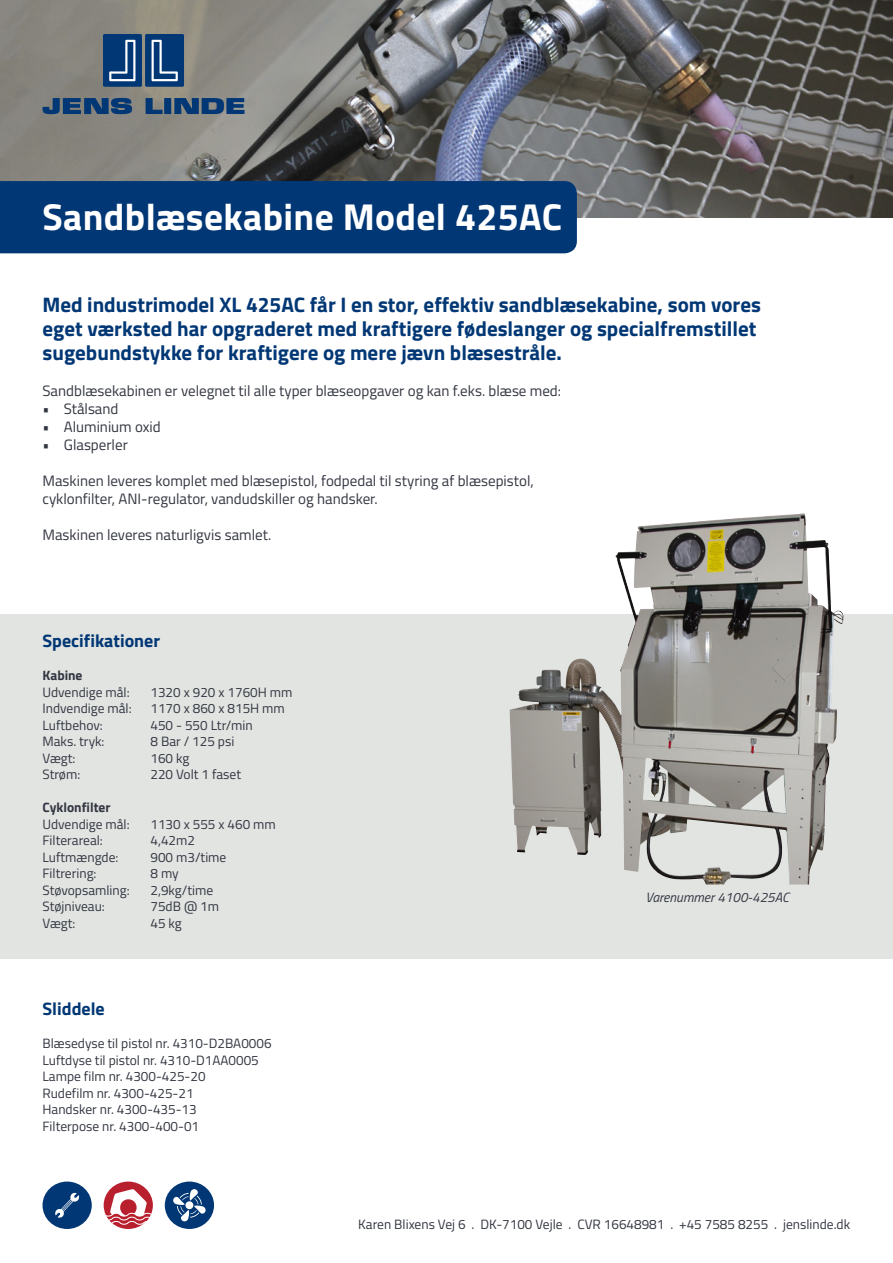
<style>
.page{position:relative;width:893px;height:1263px;background:#fff}
.page>*{position:absolute;margin:0;border:0;box-sizing:border-box;transform-origin:0 0}
.t1{font:700 37.5px "Titillium Web";letter-spacing:.01em;color:#fff}
.t2{font:700 21px/24px "Titillium Web";color:#013775}
.t3{font:700 18px "Titillium Web";color:#013775}
.t4{font:15px "Titillium Web";color:#323640}
.t5{font:13.5px "Titillium Web";color:#323640}
.t6{font:italic 13.5px "Titillium Web";color:#323640}
.t7{font:700 13.5px "Titillium Web";color:#323640}
</style>
<div class="page">
<img style="left:0;top:0;width:893px;height:217px">
<div style="left:0;top:615px;width:893px;height:344px;background:#e2e4e2"></div>
<div style="left:0;top:181px;width:577px;height:72px;background:#013775"></div>
<svg style="left:43px;top:1181px;width:49px;height:48px"></svg>
<svg style="left:104px;top:1181px;width:49px;height:48px"></svg>
<svg style="left:165px;top:1181px;width:49px;height:48px"></svg>
<svg style="left:103px;top:34px;width:81px;height:53px;background:#285487"></svg>
<svg style="left:43px;top:98px;width:201px;height:16px;background:#315378"></svg>
<img style="left:509px;top:514px;width:290px;height:366px">
<p class="t1" style="left:43px;top:188px;width:521px">Sandblæsekabine Model 425AC</p>
<p class="t2" style="left:43px;top:291px;width:720px">Med industrimodel XL 425AC får I en stor, effektiv sandblæsekabine, som vores eget værksted har opgraderet med kraftigere fødeslanger og specialfremstillet sugebundstykke for kraftigere og mere jævn blæsestråle.</p>
<p class="t4" style="left:43px;top:380px;width:520px">Sandblæsekabinen er velegnet til alle typer blæseopgaver og kan f.eks. blæse med:</p>
<p class="t4" style="left:43px;top:398px;width:77px">• Stålsand</p>
<p class="t4" style="left:43px;top:416px;width:120px">• Aluminium oxid</p>
<p class="t4" style="left:43px;top:434px;width:87px">• Glasperler</p>
<p class="t4" style="left:43px;top:470px;width:493px">Maskinen leveres komplet med blæsepistol, fodpedal til styring af blæsepistol,</p>
<p class="t4" style="left:43px;top:488px;width:337px">cyklonfilter, ANI-regulator, vandudskiller og handsker.</p>
<p class="t4" style="left:43px;top:524px;width:230px">Maskinen leveres naturligvis samlet.</p>
<p class="t3" style="left:43px;top:627px;width:119px">Specifikationer</p>
<p class="t7" style="left:43px;top:665px;width:42px">Kabine</p>
<p class="t5" style="left:43px;top:682px;width:89px">Udvendige mål:</p>
<p class="t5" style="left:151px;top:682px;width:143px">1320 x 920 x 1760H mm</p>
<p class="t5" style="left:43px;top:699px;width:91px">Indvendige mål:</p>
<p class="t5" style="left:151px;top:699px;width:136px">1170 x 860 x 815H mm</p>
<p class="t5" style="left:43px;top:715px;width:62px">Luftbehov:</p>
<p class="t5" style="left:151px;top:715px;width:104px">450 - 550 Ltr/min</p>
<p class="t5" style="left:43px;top:732px;width:64px">Maks. tryk:</p>
<p class="t5" style="left:151px;top:732px;width:85px">8 Bar / 125 psi</p>
<p class="t5" style="left:43px;top:748px;width:34px">Vægt:</p>
<p class="t5" style="left:151px;top:748px;width:40px">160 kg</p>
<p class="t5" style="left:43px;top:765px;width:39px">Strøm:</p>
<p class="t5" style="left:151px;top:765px;width:92px">220 Volt 1 faset</p>
<p class="t7" style="left:43px;top:797px;width:70px">Cyklonfilter</p>
<p class="t5" style="left:43px;top:814px;width:89px">Udvendige mål:</p>
<p class="t5" style="left:151px;top:814px;width:127px">1130 x 555 x 460 mm</p>
<p class="t5" style="left:43px;top:831px;width:62px">Filterareal:</p>
<p class="t5" style="left:151px;top:831px;width:46px">4,42m2</p>
<p class="t5" style="left:43px;top:847px;width:77px">Luftmængde:</p>
<p class="t5" style="left:151px;top:847px;width:77px">900 m3/time</p>
<p class="t5" style="left:43px;top:864px;width:56px">Filtrering:</p>
<p class="t5" style="left:151px;top:864px;width:30px">8 my</p>
<p class="t5" style="left:43px;top:880px;width:89px">Støvopsamling:</p>
<p class="t5" style="left:151px;top:880px;width:64px">2,9kg/time</p>
<p class="t5" style="left:43px;top:897px;width:64px">Støjniveau:</p>
<p class="t5" style="left:151px;top:897px;width:70px">75dB @ 1m</p>
<p class="t5" style="left:43px;top:913px;width:34px">Vægt:</p>
<p class="t5" style="left:151px;top:913px;width:33px">45 kg</p>
<p class="t3" style="left:43px;top:995px;width:64px">Sliddele</p>
<p class="t5" style="left:43px;top:1034px;width:231px">Blæsedyse til pistol nr. 4310-D2BA0006</p>
<p class="t5" style="left:43px;top:1050px;width:218px">Luftdyse til pistol nr. 4310-D1AA0005</p>
<p class="t5" style="left:43px;top:1067px;width:165px">Lampe film nr. 4300-425-20</p>
<p class="t5" style="left:43px;top:1083px;width:153px">Rudefilm nr. 4300-425-21</p>
<p class="t5" style="left:43px;top:1100px;width:156px">Handsker nr. 4300-435-13</p>
<p class="t5" style="left:43px;top:1116px;width:158px">Filterpose nr. 4300-400-01</p>
<p class="t6" style="left:645px;top:887px;width:145px">Varenummer 4100-425AC</p>
<p class="t5" style="left:358px;top:1214px;width:493px">Karen Blixens Vej 6 . DK-7100 Vejle . CVR 16648981 . +45 7585 8255 . jenslinde.dk</p>
</div>
